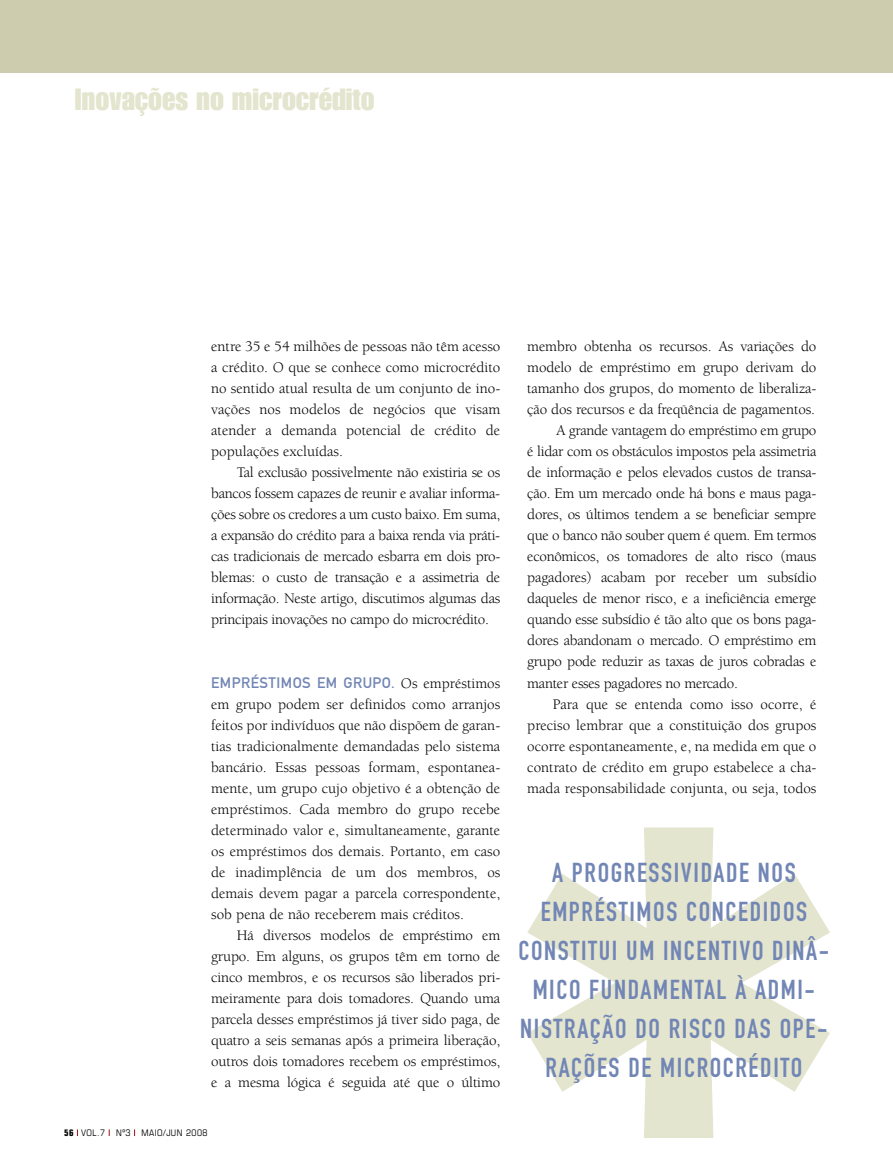
<style>
.page{position:relative;width:893px;height:1170px;background:#fff}
.page>*{position:absolute;margin:0;border:0;box-sizing:border-box;transform-origin:0 0}
.t1{font:30px "Impact";color:#e4e5ce}
.t2{font:27px/39px "DIN Engschrift";letter-spacing:.06em;color:#7286b5;text-align:center}
.t3{font:15px/21px "Berkeley";letter-spacing:-.01em;color:#000;text-align:justify}
.t4{font:15px "DIN Mittelschrift";letter-spacing:.03em;color:#7286b5}
.t5{font:condensed 9px "Eurostile";letter-spacing:.05em;color:#000}
.s1{font-family:"Berkeley";color:#000}
.s2{font-weight:700}
</style>
<div class="page">
<div style="left:0;top:0;width:893px;height:72px;background:#ceccae"></div>
<svg style="left:527px;top:827px;width:303px;height:310px;fill:#e4e5ce"></svg>
<h1 class="t1" style="left:75px;top:82px;width:301px">Inovações no microcrédito</h1>
<p class="t3" style="left:211px;top:336px;width:291px">entre 35 e 54 milhões de pessoas não têm acesso a crédito. O que se conhece como microcrédito no sentido atual resulta de um conjunto de ino&shy;vações nos modelos de negócios que visam atender a demanda potencial de crédito de populações excluídas.</p>
<p class="t3" style="left:211px;top:462px;width:291px;text-indent:26px">Tal exclusão possivelmente não existiria se os bancos fossem capazes de reunir e avaliar informa&shy;ções sobre os credores a um custo baixo. Em suma, a expansão do crédito para a baixa renda via práti&shy;cas tradicionais de mercado esbarra em dois pro&shy;blemas: o custo de transação e a assimetria de informação. Neste artigo, discutimos algumas das principais inovações no campo do microcrédito.</p>
<p class="t4" style="left:211px;top:673px;width:291px">EMPRÉSTIMOS EM GRUPO. <span class="s1">Os empréstimos</span></p>
<p class="t3" style="left:211px;top:693px;width:291px">em grupo podem ser definidos como arranjos feitos por indivíduos que não dispõem de garan&shy;tias tradicionalmente demandadas pelo sistema bancário. Essas pessoas formam, espontanea&shy;mente, um grupo cujo objetivo é a obtenção de empréstimos. Cada membro do grupo recebe determinado valor e, simultaneamente, garante os empréstimos dos demais. Portanto, em caso de inadimplência de um dos membros, os demais devem pagar a parcela correspondente, sob pena de não receberem mais créditos.</p>
<p class="t3" style="left:211px;top:924px;width:291px;text-indent:26px">Há diversos modelos de empréstimo em grupo. Em alguns, os grupos têm em torno de cinco membros, e os recursos são liberados pri&shy;meiramente para dois tomadores. Quando uma parcela desses empréstimos já tiver sido paga, de quatro a seis semanas após a primeira liberação, outros dois tomadores recebem os empréstimos, e a mesma lógica é seguida até que o último</p>
<p class="t5" style="left:64px;top:1127px;width:145px"><span class="s2">56</span> VOL.7 Nº3 MAIO/JUN 2008</p>
<p class="t3" style="left:527px;top:336px;width:291px">membro obtenha os recursos. As variações do</p>
<p class="t3" style="left:527px;top:357px;width:291px">modelo de empréstimo em grupo derivam do</p>
<p class="t3" style="left:527px;top:378px;width:291px">tamanho dos grupos, do momento de liberaliza-</p>
<p class="t3" style="left:527px;top:399px;width:289px">ção dos recursos e da freqüência de pagamentos.</p>
<p class="t3" style="left:556px;top:420px;width:262px">A grande vantagem do empréstimo em grupo</p>
<p class="t3" style="left:527px;top:441px;width:291px">é lidar com os obstáculos impostos pela assimetria</p>
<p class="t3" style="left:527px;top:462px;width:291px">de informação e pelos elevados custos de transa-</p>
<p class="t3" style="left:527px;top:483px;width:291px">ção. Em um mercado onde há bons e maus paga-</p>
<p class="t3" style="left:527px;top:504px;width:291px">dores, os últimos tendem a se beneficiar sempre</p>
<p class="t3" style="left:527px;top:525px;width:291px">que o banco não souber quem é quem. Em termos</p>
<p class="t3" style="left:527px;top:546px;width:291px">econômicos, os tomadores de alto risco (maus</p>
<p class="t3" style="left:527px;top:567px;width:291px">pagadores) acabam por receber um subsídio</p>
<p class="t3" style="left:527px;top:588px;width:291px">daqueles de menor risco, e a ineficiência emerge</p>
<p class="t3" style="left:527px;top:609px;width:291px">quando esse subsídio é tão alto que os bons paga-</p>
<p class="t3" style="left:527px;top:630px;width:291px">dores abandonam o mercado. O empréstimo em</p>
<p class="t3" style="left:527px;top:651px;width:291px">grupo pode reduzir as taxas de juros cobradas e</p>
<p class="t3" style="left:527px;top:672px;width:212px">manter esses pagadores no mercado.</p>
<p class="t3" style="left:553px;top:693px;width:265px">Para que se entenda como isso ocorre, é</p>
<p class="t3" style="left:527px;top:714px;width:291px">preciso lembrar que a constituição dos grupos</p>
<p class="t3" style="left:527px;top:735px;width:291px">ocorre espontaneamente, e, na medida em que o</p>
<p class="t3" style="left:527px;top:756px;width:291px">contrato de crédito em grupo estabelece a cha-</p>
<p class="t3" style="left:527px;top:777px;width:291px">mada responsabilidade conjunta, ou seja, todos</p>
<h2 class="t2" style="left:519px;top:852px;width:312px">A PROGRESSIVIDADE NOS<br>EMPRÉSTIMOS CONCEDIDOS<br>CONSTITUI UM INCENTIVO DINÂ-<br>MICO FUNDAMENTAL À ADMI-<br>NISTRAÇÃO DO RISCO DAS OPE-<br>RAÇÕES DE MICROCRÉDITO</h2>
</div>
